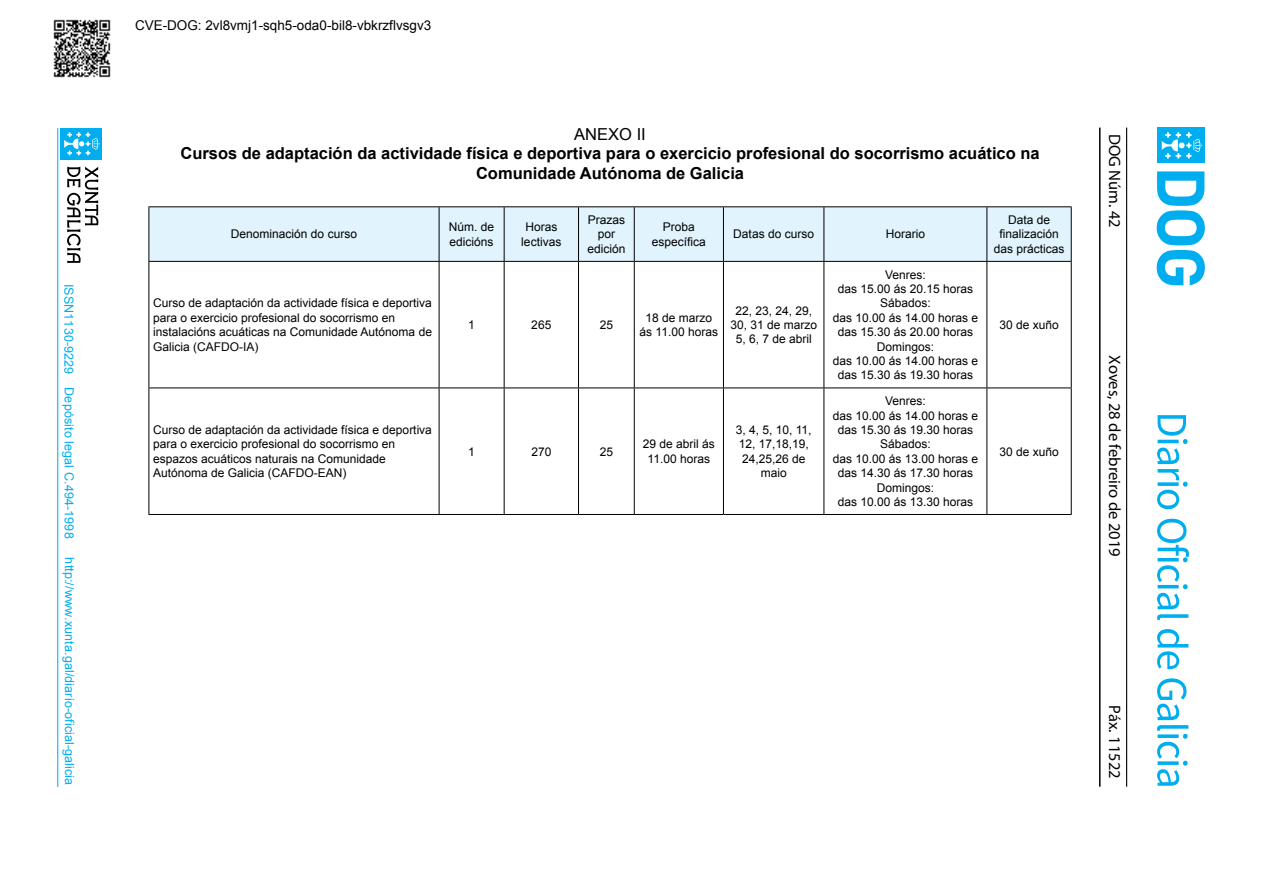
<style>
.page{position:relative;width:1263px;height:893px;background:#fff}
.page>*{position:absolute;margin:0;border:0;box-sizing:border-box;transform-origin:0 0}
.t1{font:700 16.5px/19.8px "Arial";color:#000;text-align:center}
.t2{font:16.5px "Myriad Pro";color:#000}
.t3{font:16.5px "Arial";color:#000}
.t4{font:13.5px "Arial";color:#000}
.t5{font:12.45px "Arial";letter-spacing:.01em;color:#00aeef}
.t6{font:12px/14.4px "Arial";color:#000;text-align:center}
</style>
<div class="page">
<hr style="left:1126px;top:128px;width:1px;height:659px;background:#000">
<hr style="left:1099px;top:128px;width:1px;height:659px;background:#000">
<div style="left:1157px;top:128px;width:47px;height:35px;background:#00aeef"></div>
<svg style="left:1162px;top:132px;width:40px;height:26px"></svg>
<svg style="left:1157px;top:171px;width:47px;height:114px"></svg>
<hr style="left:57px;top:128px;width:1px;height:659px;background:#00aeef">
<div style="left:60px;top:128px;width:42px;height:32px;background:#00aeef"></div>
<svg style="left:64px;top:132px;width:36px;height:23px"></svg>
<svg style="left:67px;top:167px;width:31px;height:96px"></svg>
<svg style="left:1157px;top:415px;width:30px;height:94px"></svg>
<svg style="left:1157px;top:519px;width:32px;height:101px"></svg>
<svg style="left:1157px;top:629px;width:31px;height:40px"></svg>
<svg style="left:1157px;top:678px;width:31px;height:108px"></svg>
<div style="left:149px;top:207px;width:922px;height:54px;background:#e1f4fd"></div>
<hr style="left:148px;top:206px;width:291px;height:1px;background:#000">
<hr style="left:148px;top:207px;width:1px;height:54px;background:#000">
<hr style="left:439px;top:206px;width:65px;height:1px;background:#000">
<hr style="left:439px;top:207px;width:1px;height:54px;background:#000">
<hr style="left:504px;top:206px;width:74px;height:1px;background:#000">
<hr style="left:504px;top:207px;width:1px;height:54px;background:#000">
<hr style="left:578px;top:206px;width:56px;height:1px;background:#000">
<hr style="left:578px;top:207px;width:1px;height:54px;background:#000">
<hr style="left:634px;top:206px;width:89px;height:1px;background:#000">
<hr style="left:634px;top:207px;width:1px;height:54px;background:#000">
<hr style="left:723px;top:206px;width:101px;height:1px;background:#000">
<hr style="left:723px;top:207px;width:1px;height:54px;background:#000">
<hr style="left:824px;top:206px;width:163px;height:1px;background:#000">
<hr style="left:823px;top:207px;width:1px;height:54px;background:#000">
<hr style="left:987px;top:206px;width:84px;height:1px;background:#000">
<hr style="left:986px;top:207px;width:1px;height:54px;background:#000">
<hr style="left:1071px;top:207px;width:1px;height:54px;background:#000">
<hr style="left:148px;top:261px;width:291px;height:1px;background:#000">
<hr style="left:148px;top:262px;width:1px;height:126px;background:#000">
<hr style="left:439px;top:261px;width:65px;height:1px;background:#000">
<hr style="left:439px;top:262px;width:1px;height:126px;background:#000">
<hr style="left:504px;top:261px;width:74px;height:1px;background:#000">
<hr style="left:504px;top:262px;width:1px;height:126px;background:#000">
<hr style="left:578px;top:261px;width:56px;height:1px;background:#000">
<hr style="left:578px;top:262px;width:1px;height:126px;background:#000">
<hr style="left:634px;top:261px;width:89px;height:1px;background:#000">
<hr style="left:634px;top:262px;width:1px;height:126px;background:#000">
<hr style="left:723px;top:261px;width:101px;height:1px;background:#000">
<hr style="left:723px;top:262px;width:1px;height:126px;background:#000">
<hr style="left:824px;top:261px;width:163px;height:1px;background:#000">
<hr style="left:823px;top:262px;width:1px;height:126px;background:#000">
<hr style="left:987px;top:261px;width:84px;height:1px;background:#000">
<hr style="left:986px;top:262px;width:1px;height:126px;background:#000">
<hr style="left:1071px;top:262px;width:1px;height:126px;background:#000">
<hr style="left:148px;top:388px;width:291px;height:1px;background:#000">
<hr style="left:148px;top:388px;width:1px;height:126px;background:#000">
<hr style="left:439px;top:388px;width:65px;height:1px;background:#000">
<hr style="left:439px;top:388px;width:1px;height:126px;background:#000">
<hr style="left:504px;top:388px;width:74px;height:1px;background:#000">
<hr style="left:504px;top:388px;width:1px;height:126px;background:#000">
<hr style="left:578px;top:388px;width:56px;height:1px;background:#000">
<hr style="left:578px;top:388px;width:1px;height:126px;background:#000">
<hr style="left:634px;top:388px;width:89px;height:1px;background:#000">
<hr style="left:634px;top:388px;width:1px;height:126px;background:#000">
<hr style="left:723px;top:388px;width:101px;height:1px;background:#000">
<hr style="left:723px;top:388px;width:1px;height:126px;background:#000">
<hr style="left:824px;top:388px;width:163px;height:1px;background:#000">
<hr style="left:823px;top:388px;width:1px;height:126px;background:#000">
<hr style="left:987px;top:388px;width:84px;height:1px;background:#000">
<hr style="left:986px;top:388px;width:1px;height:126px;background:#000">
<hr style="left:1071px;top:388px;width:1px;height:126px;background:#000">
<hr style="left:148px;top:514px;width:291px;height:1px;background:#000">
<hr style="left:439px;top:514px;width:65px;height:1px;background:#000">
<hr style="left:504px;top:514px;width:74px;height:1px;background:#000">
<hr style="left:578px;top:514px;width:56px;height:1px;background:#000">
<hr style="left:634px;top:514px;width:89px;height:1px;background:#000">
<hr style="left:723px;top:514px;width:101px;height:1px;background:#000">
<hr style="left:824px;top:514px;width:163px;height:1px;background:#000">
<hr style="left:987px;top:514px;width:84px;height:1px;background:#000">
<img style="left:53px;top:19px;width:58px;height:59px">
<p class="t5" style="left:77px;top:284px;width:256px;rotate:90deg">ISSN1130-9229 Depósito legal C.494-1998</p>
<p class="t5" style="left:78px;top:557px;width:229px;rotate:90deg">http://www.xunta.gal/diario-oficial-galicia</p>
<p class="t4" style="left:135px;top:20px;width:298px">CVE-DOG: 2vl8vmj1-sqh5-oda0-bil8-vbkrzflvsgv3</p>
<h1 class="t3" style="left:574px;top:123px;width:73px">ANEXO II</h1>
<h1 class="t1" style="left:180px;top:144px;width:861px">Cursos de adaptación da actividade física e deportiva para o exercicio profesional do socorrismo acuático na<br>Comunidade Autónoma de Galicia</h1>
<p class="t6" style="left:231px;top:227px;width:128px">Denominación do curso</p>
<p class="t6" style="left:449px;top:220px;width:47px;text-align:left">Núm. de edicións</p>
<p class="t6" style="left:521px;top:220px;width:42px">Horas lectivas</p>
<p class="t6" style="left:587px;top:213px;width:40px">Prazas por edición</p>
<p class="t6" style="left:652px;top:220px;width:56px">Proba específica</p>
<p class="t6" style="left:733px;top:227px;width:82px">Datas do curso</p>
<p class="t6" style="left:886px;top:227px;width:41px">Horario</p>
<p class="t6" style="left:153px;top:296px;width:280px;text-align:left">Curso de adaptación da actividade física e deportiva para o exercicio profesional do socorrismo en instalacións acuáticas na Comunidade Autónoma de Galicia (CAFDO-IA)</p>
<p class="t6" style="left:153px;top:423px;width:280px;text-align:left">Curso de adaptación da actividade física e deportiva para o exercicio profesional do socorrismo en espazos acuáticos naturais na Comunidade Autónoma de Galicia (CAFDO-EAN)</p>
<p class="t6" style="left:468px;top:318px;width:8px">1</p>
<p class="t6" style="left:531px;top:318px;width:22px">265</p>
<p class="t6" style="left:600px;top:318px;width:15px">25</p>
<p class="t6" style="left:640px;top:311px;width:80px">18 de marzo ás 11.00 horas</p>
<p class="t6" style="left:730px;top:303px;width:88px">22, 23, 24, 29,<br>30, 31 de marzo<br>5, 6, 7 de abril</p>
<p class="t6" style="left:468px;top:444px;width:8px">1</p>
<p class="t6" style="left:531px;top:444px;width:22px">270</p>
<p class="t6" style="left:600px;top:444px;width:15px">25</p>
<p class="t6" style="left:643px;top:437px;width:74px">29 de abril ás<br>11.00 horas</p>
<p class="t6" style="left:736px;top:423px;width:77px">3, 4, 5, 10, 11,<br>12, 17,18,19,<br>24,25,26 de maio</p>
<p class="t6" style="left:833px;top:267px;width:147px">Venres:<br>das 15.00 ás 20.15 horas<br>Sábados:<br>das 10.00 ás 14.00 horas e das 15.30 ás 20.00 horas<br>Domingos:<br>das 10.00 ás 14.00 horas e das 15.30 ás 19.30 horas</p>
<p class="t6" style="left:833px;top:394px;width:147px">Venres:<br>das 10.00 ás 14.00 horas e das 15.30 ás 19.30 horas<br>Sábados:<br>das 10.00 ás 13.00 horas e das 14.30 ás 17.30 horas<br>Domingos:<br>das 10.00 ás 13.30 horas</p>
<p class="t6" style="left:994px;top:213px;width:72px">Data de finalización das prácticas</p>
<p class="t6" style="left:999px;top:318px;width:61px">30 de xuño</p>
<p class="t6" style="left:999px;top:444px;width:61px">30 de xuño</p>
<h1 class="t2" style="left:1125px;top:134px;width:96px;rotate:90deg">DOG Núm. 42</h1>
<h1 class="t2" style="left:1125px;top:355px;width:203px;rotate:90deg">Xoves, 28 de febreiro de 2019</h1>
<h1 class="t2" style="left:1125px;top:705px;width:75px;rotate:90deg">Páx. 11522</h1>
</div>
